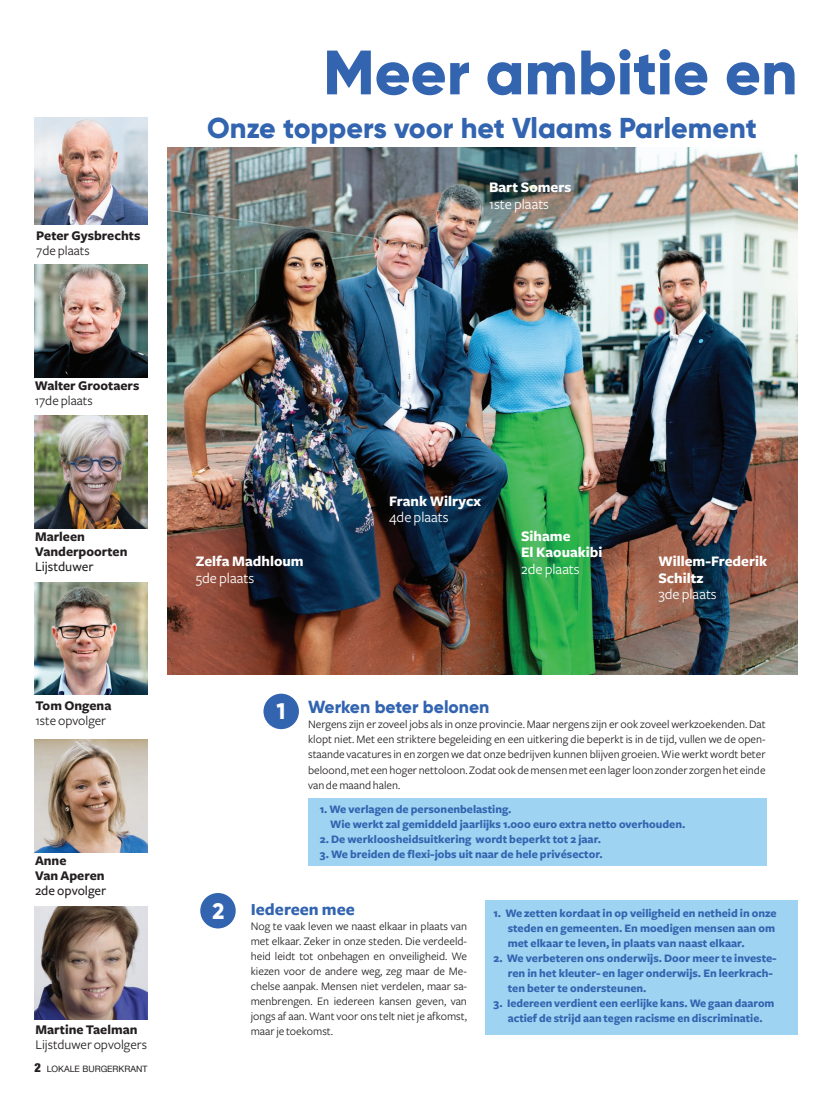
<style>
.page{position:relative;width:833px;height:1117px;background:#fff}
.page>*{position:absolute;margin:0;border:0;box-sizing:border-box;transform-origin:0 0}
.t1{font:800 62.5px "Gilroy";color:#3264b0}
.t2{font:800 28.75px "Gilroy";color:#3264b0}
.t3{font:800 22.5px "Gilroy";color:#fff}
.t4{font:800 17.5px "Gilroy";color:#3264b0}
.t5{font:700 17.5px "Freight Sans";color:#3264b0}
.t6{font:700 15.12px/16.5px "Freight Sans";color:#fff}
.t7{font:15.12px "Freight Sans";color:#fff}
.t8{font:700 13.75px/15px "Freight Sans";color:#231f20}
.t9{font:13.75px "Freight Sans";color:#231f20}
.t10{font:500 13.75px "Freight Sans";color:#231f20}
.t11{font:11.88px/15px "Freight Sans";color:#231f20;text-align:justify}
.t12{font:700 11.88px/15px "Freight Sans";color:#3264b0}
.t13{font:8.75px "Helvetica Neue";color:#231f20}
.s1{font-weight:900;font-stretch:condensed;font-size:12.5px}
</style>
<div class="page">
<div style="left:308px;top:797px;width:458px;height:68px;background:#9ed3f1"></div>
<img style="left:35px;top:264px;width:113px;height:113px">
<img style="left:35px;top:117px;width:113px;height:107px">
<img style="left:35px;top:415px;width:113px;height:113px">
<img style="left:35px;top:582px;width:113px;height:112px">
<img style="left:35px;top:739px;width:113px;height:113px">
<img style="left:35px;top:906px;width:113px;height:113px">
<div style="left:263px;top:693px;width:36px;height:36px;background:#3264b0;border-radius:50%"></div>
<div style="left:200px;top:892px;width:36px;height:36px;background:#3264b0;border-radius:50%"></div>
<img style="left:168px;top:147px;width:629px;height:527px">
<div style="left:485px;top:899px;width:312px;height:134px;background:#9ed3f1"></div>
<p class="t8" style="left:36px;top:229px;width:106px">Peter Gysbrechts</p>
<p class="t9" style="left:36px;top:243px;width:55px">7de plaats</p>
<h1 class="t1" style="left:323px;top:33px;width:476px">Meer ambitie en</h1>
<h2 class="t2" style="left:207px;top:110px;width:551px">Onze toppers voor het Vlaams Parlement</h2>
<p class="t6" style="left:489px;top:180px;width:84px">Bart Somers</p>
<p class="t7" style="left:489px;top:196px;width:61px">1ste plaats</p>
<p class="t8" style="left:35px;top:378px;width:106px">Walter Grootaers</p>
<p class="t9" style="left:35px;top:393px;width:59px">17de plaats</p>
<p class="t8" style="left:35px;top:529px;width:94px">Marleen<br>Vanderpoorten</p>
<p class="t10" style="left:35px;top:558px;width:60px">Lijstduwer</p>
<p class="t8" style="left:35px;top:698px;width:77px">Tom Ongena</p>
<p class="t9" style="left:35px;top:712px;width:72px">1ste opvolger</p>
<p class="t8" style="left:35px;top:853px;width:71px">Anne<br>Van Aperen</p>
<p class="t10" style="left:35px;top:883px;width:73px">2de opvolger</p>
<p class="t8" style="left:35px;top:1022px;width:104px">Martine Taelman</p>
<p class="t9" style="left:35px;top:1037px;width:113px">Lijstduwer opvolgers</p>
<p class="t13" style="left:34px;top:1061px;width:115px"><span class="s1">2</span> LOKALE BURGERKRANT</p>
<p class="t6" style="left:196px;top:553px;width:109px">Zelfa Madhloum</p>
<p class="t7" style="left:196px;top:569px;width:60px">5de plaats</p>
<p class="t6" style="left:389px;top:493px;width:93px">Frank Wilrycx</p>
<p class="t7" style="left:389px;top:509px;width:61px">4de plaats</p>
<p class="t6" style="left:521px;top:528px;width:83px">Sihame<br>El Kaouakibi</p>
<p class="t7" style="left:521px;top:560px;width:60px">2de plaats</p>
<p class="t6" style="left:658px;top:553px;width:110px">Willem-Frederik<br>Schiltz</p>
<p class="t7" style="left:658px;top:586px;width:60px">3de plaats</p>
<h3 class="t3" style="left:213px;top:896px;width:13px">2</h3>
<h3 class="t3" style="left:276px;top:697px;width:11px">1</h3>
<h3 class="t4" style="left:308px;top:696px;width:183px">Werken beter belonen</h3>
<p class="t11" style="left:308px;top:717px;width:459px">Nergens zijn er zoveel jobs als in onze provincie. Maar nergens zijn er ook zoveel werkzoekenden. Dat klopt niet. Met een striktere begeleiding en een uitkering die beperkt is in de tijd, vullen we de open&shy;staande vacatures in en zorgen we dat onze bedrijven kunnen blijven groeien. Wie werkt wordt beter beloond, met een hoger nettoloon. Zodat ook de mensen met een lager loon zonder zorgen het einde van de maand halen.</p>
<p class="t12" style="left:330px;top:801px;width:357px;text-indent:-10px">1. We verlagen de personenbelasting.<br>Wie werkt zal gemiddeld jaarlijks 1.000 euro extra netto overhouden.</p>
<p class="t12" style="left:320px;top:831px;width:283px">2. De werkloosheidsuitkering wordt beperkt tot 2 jaar.</p>
<p class="t12" style="left:320px;top:846px;width:284px">3. We breiden de flexi-jobs uit naar de hele privésector.</p>
<h3 class="t5" style="left:251px;top:899px;width:106px">Iedereen mee</h3>
<p class="t11" style="left:251px;top:918px;width:218px">Nog te vaak leven we naast elkaar in plaats van met elkaar. Zeker in onze steden. Die verdeeld&shy;heid leidt tot onbehagen en onveiligheid. We kiezen voor de andere weg, zeg maar de Me&shy;chelse aanpak. Mensen niet verdelen, maar sa&shy;menbrengen. En iedereen kansen geven, van jongs af aan. Want voor ons telt niet je afkomst, maar je toekomst.</p>
<p class="t12" style="left:508px;top:906px;width:270px;text-indent:-14px">1. We zetten kordaat in op veiligheid en netheid in onze steden en gemeenten. En moedigen mensen aan om met elkaar te leven, in plaats van naast elkaar.</p>
<p class="t12" style="left:508px;top:951px;width:270px;text-indent:-14px">2. We verbeteren ons onderwijs. Door meer te investe&shy;ren in het kleuter- en lager onderwijs. En leerkrach&shy;ten beter te ondersteunen.</p>
<p class="t12" style="left:493px;top:996px;width:282px;text-align:center">3. Iedereen verdient een eerlijke kans. We gaan daarom actief de strijd aan tegen racisme en discriminatie.</p>
</div>
